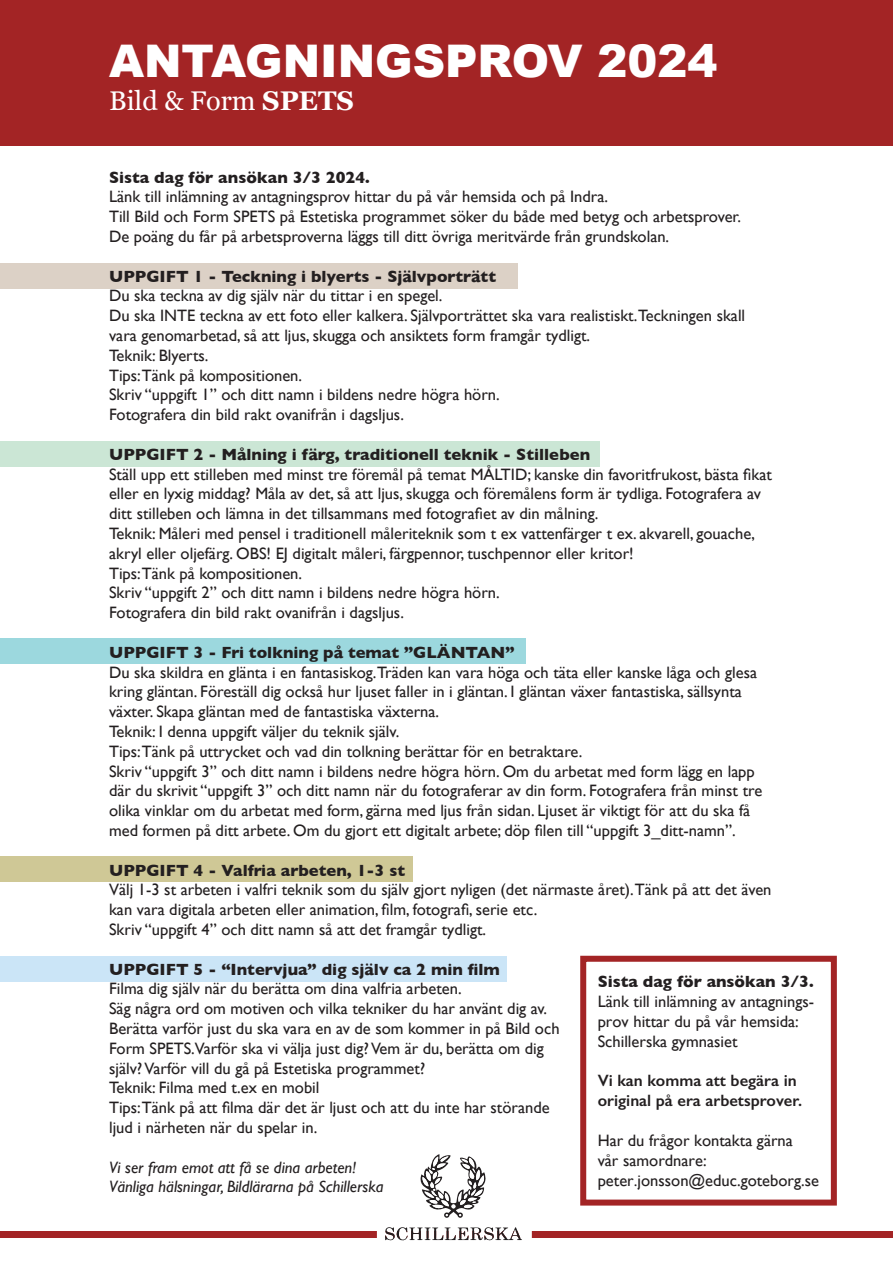
<style>
.page{position:relative;width:893px;height:1263px;background:#fff}
.page>*{position:absolute;margin:0;border:0;box-sizing:border-box;transform-origin:0 0}
.t1{font:900 45px "Arial";color:#fff}
.t2{font:27px "Georgia";color:#fff}
.t3{font:16.5px/19.8px "Gill Sans";color:#231f20}
.t4{font:700 16.5px "Gill Sans";color:#231f20}
.t5{font:italic 16.5px "Gill Sans";color:#231f20}
.t6{font:600 16.5px/19.8px "Gill Sans";color:#231f20}
.s1{font-weight:700}
.s2{font-family:"Minion Pro"}
.s3{font-style:inherit}
</style>
<div class="page">
<div style="left:0;top:263px;width:517px;height:25px;background:#dcd1c6"></div>
<div style="left:0;top:441px;width:600px;height:25px;background:#cbe6d5"></div>
<div style="left:0;top:638px;width:526px;height:26px;background:#9cd8de"></div>
<div style="left:0;top:856px;width:412px;height:26px;background:#cfc896"></div>
<div style="left:0;top:956px;width:506px;height:25px;background:#cbe5f7"></div>
<div style="left:0;top:0;width:893px;height:145px;background:#a32425"></div>
<div style="left:0;top:1231px;width:893px;height:6px;background:#a32425"></div>
<svg style="left:377px;top:1154px;width:155px;height:87px"></svg>
<div style="left:580px;top:956px;width:257px;height:249px;border:6px solid #a32425"></div>
<p class="t1" style="left:109px;top:28px;width:610px">ANTAGNINGSPROV 2024</p>
<p class="t2" style="left:109px;top:81px;width:246px">Bild &amp; Form <span class="s1">SPETS</span></p>
<p class="t4" style="left:109px;top:164px;width:262px">Sista dag för ansökan 3/3 2024.</p>
<p class="t3" style="left:109px;top:187px;width:634px">Länk till inlämning av antagningsprov hittar du på vår hemsida och på Indra.<br>Till Bild och Form SPETS på Estetiska programmet söker du både med betyg och arbetsprover.</p>
<p class="t3" style="left:109px;top:226px;width:562px">De poäng du får på arbetsproverna läggs till ditt övriga meritvärde från grundskolan.</p>
<p class="t4" style="left:109px;top:263px;width:388px">UPPGIFT 1 - Teckning i blyerts - Självporträtt</p>
<p class="t3" style="left:109px;top:286px;width:638px">Du ska teckna av dig själv när du tittar i en spegel.<br>Du ska INTE teckna av ett foto eller kalkera. Självporträttet ska vara realistiskt.Teckningen skall vara genomarbetad, så att ljus, skugga och ansiktets form framgår tydligt.</p>
<p class="t3" style="left:109px;top:345px;width:101px">Teknik: Blyerts.</p>
<p class="t3" style="left:109px;top:365px;width:195px">Tips:Tänk på kompositionen.</p>
<p class="t3" style="left:109px;top:385px;width:392px">Skriv “uppgift 1” och ditt namn i bildens nedre högra hörn.<br>Fotografera din bild rakt ovanifrån i dagsljus.</p>
<p class="t4" style="left:109px;top:441px;width:483px">UPPGIFT 2 - Målning i färg, traditionell teknik - Stilleben</p>
<p class="t3" style="left:109px;top:464px;width:664px">Ställ upp ett stilleben med minst tre föremål på temat MÅLTID; kanske din favoritfrukost, bästa fikat eller en lyxig middag? Måla av det, så att ljus, skugga och föremålens form är tydliga. Fotografera av ditt stilleben och lämna in det tillsammans med fotografiet av din målning.</p>
<p class="t3" style="left:109px;top:523px;width:648px">Teknik: Måleri med pensel i traditionell måleriteknik som t ex vattenfärger t ex. akvarell, gouache, akryl eller oljefärg. OBS! EJ digitalt måleri, färgpennor, tuschpennor eller kritor!</p>
<p class="t3" style="left:109px;top:563px;width:195px">Tips:Tänk på kompositionen.</p>
<p class="t3" style="left:109px;top:583px;width:392px">Skriv “uppgift 2” och ditt namn i bildens nedre högra hörn.<br>Fotografera din bild rakt ovanifrån i dagsljus.</p>
<p class="t4" style="left:109px;top:639px;width:407px">UPPGIFT 3 - Fri tolkning på temat ”GLÄNTAN”</p>
<p class="t3" style="left:109px;top:662px;width:649px">Du ska skildra en glänta i en fantasiskog.Träden kan vara höga och täta eller kanske låga och glesa kring gläntan. Föreställ dig också hur ljuset faller in i gläntan. I gläntan växer fantastiska, sällsynta växter. Skapa gläntan med de fantastiska växterna.</p>
<p class="t3" style="left:109px;top:721px;width:292px">Teknik: I denna uppgift väljer du teknik själv.</p>
<p class="t3" style="left:109px;top:741px;width:475px">Tips:Tänk på uttrycket och vad din tolkning berättar för en betraktare.</p>
<p class="t3" style="left:109px;top:761px;width:655px">Skriv “uppgift 3” och ditt namn i bildens nedre högra hörn. Om du arbetat med form lägg en lapp där du skrivit “uppgift 3” och ditt namn när du fotograferar av din form. Fotografera från minst tre olika vinklar om du arbetat med form, gärna med ljus från sidan. Ljuset är viktigt för att du ska få med formen på ditt arbete. Om du gjort ett digitalt arbete; döp filen till “uppgift 3_ditt-namn”.</p>
<p class="t4" style="left:109px;top:857px;width:297px">UPPGIFT 4 - Valfria arbeten, 1-3 st</p>
<p class="t3" style="left:109px;top:880px;width:664px">Välj 1-3 st arbeten i valfri teknik som du själv gjort nyligen (det närmaste året).Tänk på att det även kan vara digitala arbeten eller animation, film, fotografi, serie etc.</p>
<p class="t3" style="left:109px;top:919px;width:379px">Skriv “uppgift 4” och ditt namn så att det framgår tydligt.</p>
<p class="t4" style="left:109px;top:956px;width:392px">UPPGIFT 5 - “Intervjua” dig själv ca 2 min film</p>
<p class="t3" style="left:109px;top:979px;width:452px">Filma dig själv när du berätta om dina valfria arbeten.<br>Säg några ord om motiven och vilka tekniker du har använt dig av.<br>Berätta varför just du ska vara en av de som kommer in på Bild och Form SPETS.Varför ska vi välja just dig? Vem är du, berätta om dig själv? Varför vill du gå på Estetiska programmet?<br>Teknik: Filma med t.ex en mobil</p>
<p class="t3" style="left:109px;top:1098px;width:442px">Tips:Tänk på att filma där det är ljust och att du inte har störande ljud i närheten när du spelar in.</p>
<p class="t5" style="left:109px;top:1158px;width:249px">Vi ser fram emot att få se dina arbeten!</p>
<p class="t5" style="left:109px;top:1177px;width:276px">Vänliga hälsningar, Bildlärarna på Schillerska</p>
<p class="t3" style="left:598px;top:972px;width:218px"><span class="s1">Sista dag för ansökan 3/3.<br></span>Länk till inlämning av antagnings&shy;prov hittar du på vår hemsida:<br>Schillerska gymnasiet</p>
<p class="t6" style="left:598px;top:1071px;width:206px">Vi kan komma att begära in original på era arbetsprover.</p>
<p class="t3" style="left:598px;top:1130px;width:223px">Har du frågor kontakta gärna<br>vår samordnare: peter<span class="s2">.</span><span class="s3">jonsson</span>@educ.goteborg.se</p>
</div>
